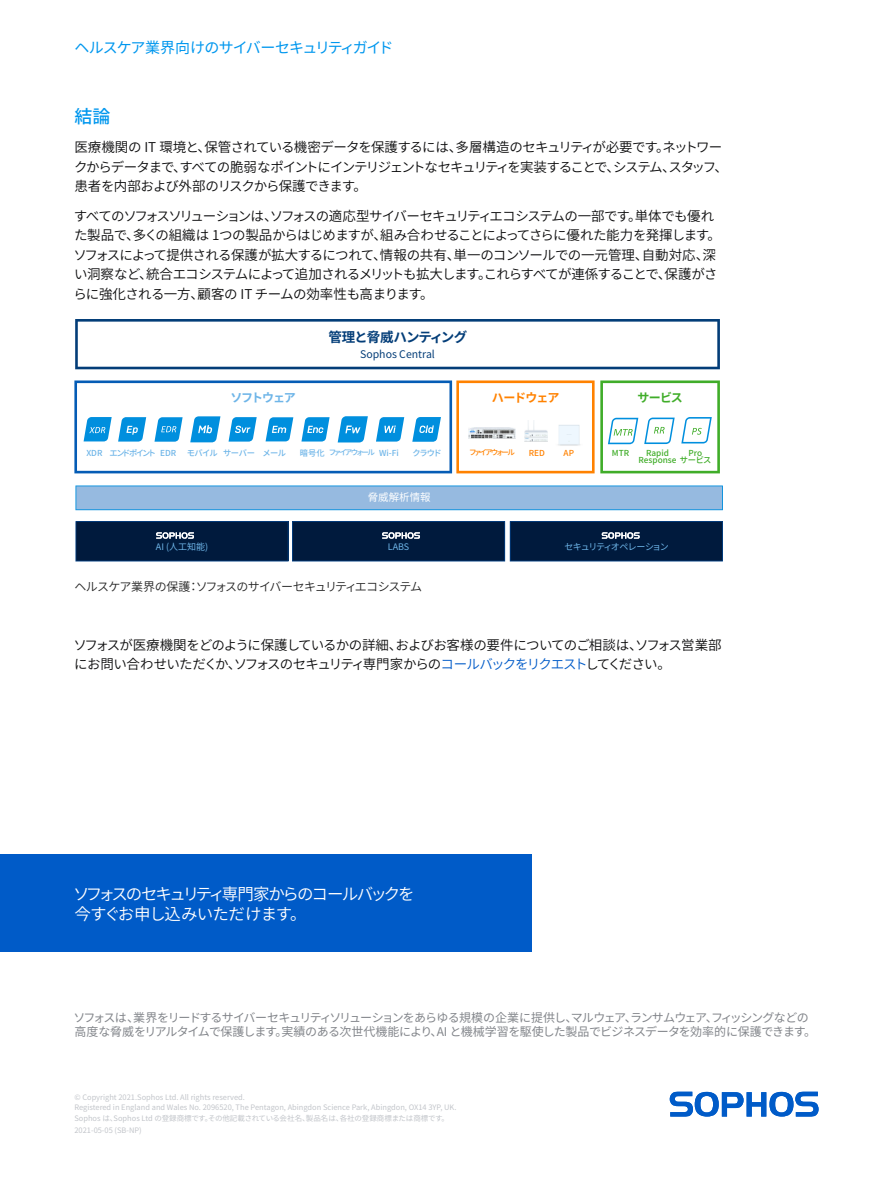
<style>
.page{position:relative;width:893px;height:1191px;background:#fff}
.page>*{position:absolute;margin:0;border:0;box-sizing:border-box;transform-origin:0 0}
.Subheading_2{font:500 18px "Noto Sans CJ Kjp";color:#0097ee}
.CTA_Copy{font:600 16.5px/19.5px "Noto Sans CJ Kjp";letter-spacing:-.11em;color:#fff}
.t1{font:15px "Noto Sans CJ Kjp";letter-spacing:-.07em;color:#0097ee}
.Body_Copy{font:600 13.5px/19.5px "Noto Sans CJ Kjp";letter-spacing:-.065em;color:#0d0d0e}
.t2{font:700 13.5px "Noto Sans CJ Kjp";letter-spacing:-.06em;color:#033d78}
.Sophos_Discription{font:12px/14.4px "Noto Sans CJ Kjp";letter-spacing:-.065em;color:#83868b}
.t3{font:600 12px "Noto Sans CJ Kjp";letter-spacing:-.07em;color:#262626}
.t4{font:700 12px "Noto Sans CJ Kjp";letter-spacing:-.095em;color:#6eb5e8}
.t5{font:700 12px "Noto Sans CJ Kjp";letter-spacing:-.09em;color:#ff8200}
.t6{font:700 12px "Noto Sans CJ Kjp";color:#40ad29}
.t7{font:10.5px "Noto Sans CJ Kjp";color:#033d78}
.t8{font:10.5px "Noto Sans CJ Kjp";color:#fff}
.t9{font:9px "Noto Sans CJ Kjp";letter-spacing:-.13em;color:#6eb5e8}
.t10{font:9px "Noto Sans CJ Kjp";letter-spacing:-.055em;color:#6eb5e8}
.t11{font:500 8.25px "Noto Sans CJ Kjp";letter-spacing:-.055em;color:#6eb5e8}
.t12{font:500 8.25px "Noto Sans CJ Kjp";color:#40ad29}
.t13{font:500 8.25px "Noto Sans CJ Kjp";letter-spacing:-.215em;color:#6eb5e8}
.t14{font:500 8.25px "Noto Sans CJ Kjp";color:#ff8200}
.Copyright{font:7.5px "Noto Sans CJ Kjp";color:#c2c5ca}
.Job_No__and_Version{font:7.5px "Noto Sans CJ Kjp";color:#c2c5ca}
.t15{font:500 7.5px "Noto Sans CJ Kjp";letter-spacing:-.26em;color:#6eb5e8}
.t16{font:500 7.5px "Noto Sans CJ Kjp";letter-spacing:-.27em;color:#ff8200}
.s1{color:#005bc8}
</style>
<div class="page">
<svg style="left:670px;top:1091px;width:149px;height:25px"></svg>
<svg style="left:75px;top:485px;width:648px;height:25px;background:#8eb8e0"></svg>
<svg style="left:75px;top:319px;width:645px;height:50px"></svg>
<svg style="left:74px;top:380px;width:646px;height:93px"></svg>
<svg style="left:75px;top:521px;width:648px;height:40px;background:#0a2447"></svg>
<div style="left:0;top:854px;width:531px;height:98px;background:#005bc8"></div>
<p class="t1" style="left:75px;top:39px;width:321px">ヘルスケア業界向けのサイバーセキュリティガイド</p>
<p class="Subheading_2" style="left:74px;top:106px;width:37px">結論</p>
<p class="Body_Copy" style="left:74px;top:138px;width:655px">医療機関の IT 環境と、保管されている機密データを保護するには、多層構造のセキュリティが必要です。ネットワークからデータまで、すべての脆弱なポイントにインテリジェントなセキュリティを実装することで、システム、スタッフ、患者を内部および外部のリスクから保護できます。</p>
<p class="Body_Copy" style="left:73px;top:206px;width:649px">すべてのソフォスソリューションは、ソフォスの適応型サイバーセキュリティエコシステムの一部です。単体でも優れた製品で、多くの組織は 1つの製品からはじめますが、組み合わせることによってさらに優れた能力を発揮します。ソフォスによって提供される保護が拡大するにつれて、情報の共有、単一のコンソールでの一元管理、自動対応、深い洞察など、統合エコシステムによって追加されるメリットも拡大します。これらすべてが連係することで、保護がさらに強化される一方、顧客の IT チームの効率性も高まります。</p>
<p class="t2" style="left:328px;top:329px;width:140px">管理と脅威ハンティング</p>
<p class="t7" style="left:360px;top:348px;width:76px">Sophos Central</p>
<p class="t4" style="left:231px;top:391px;width:67px">ソフトウェア</p>
<p class="t5" style="left:492px;top:391px;width:69px">ハードウェア</p>
<p class="t6" style="left:637px;top:391px;width:47px">サービス</p>
<p class="t11" style="left:86px;top:448px;width:18px">XDR</p>
<p class="t13" style="left:110px;top:448px;width:48px">エンドポイント</p>
<p class="t11" style="left:187px;top:448px;width:33px">モバイル</p>
<p class="t11" style="left:262px;top:448px;width:25px">メール</p>
<p class="t11" style="left:300px;top:448px;width:26px">暗号化</p>
<p class="t15" style="left:329px;top:448px;width:48px">ファイアウォール</p>
<p class="t11" style="left:379px;top:448px;width:21px">Wi-Fi</p>
<p class="t16" style="left:469px;top:448px;width:47px">ファイアウォール</p>
<p class="t14" style="left:529px;top:448px;width:18px">RED</p>
<p class="t14" style="left:564px;top:448px;width:12px">AP</p>
<p class="t12" style="left:612px;top:448px;width:19px">MTR</p>
<p class="t12" style="left:689px;top:448px;width:15px">Pro</p>
<p class="t12" style="left:639px;top:455px;width:74px">Response サービス</p>
<p class="t11" style="left:160px;top:448px;width:18px">EDR</p>
<p class="t11" style="left:223px;top:448px;width:34px">サーバー</p>
<p class="t11" style="left:412px;top:448px;width:31px">クラウド</p>
<p class="t8" style="left:368px;top:491px;width:65px">脅威解析情報</p>
<p class="t12" style="left:646px;top:448px;width:24px">Rapid</p>
<p class="t10" style="left:156px;top:542px;width:54px">AI (人工知能)</p>
<p class="t10" style="left:388px;top:542px;width:23px">LABS</p>
<p class="t9" style="left:564px;top:542px;width:106px">セキュリティオペレーション</p>
<p class="t3" style="left:75px;top:580px;width:349px">ヘルスケア業界の保護：ソフォスのサイバーセキュリティエコシステム</p>
<p class="Body_Copy" style="left:74px;top:635px;width:650px">ソフォスが医療機関をどのように保護しているかの詳細、およびお客様の要件についてのご相談は、ソフォス営業部にお問い合わせいただくか、ソフォスのセキュリティ専門家からの<span class="s1">コールバックをリクエスト</span>してください。</p>
<p class="CTA_Copy" style="left:73px;top:885px;width:343px">ソフォスのセキュリティ専門家からのコールバックを今すぐお申し込みいただけます。</p>
<p class="Sophos_Discription" style="left:74px;top:1010px;width:744px">ソフォスは、業界をリードするサイバーセキュリティソリューションをあらゆる規模の企業に提供し、マルウェア、ランサムウェア、フィッシングなどの高度な脅威をリアルタイムで保護します。実績のある次世代機能により、AI と機械学習を駆使した製品でビジネスデータを効率的に保護できます。</p>
<p class="Copyright" style="left:74px;top:1093px;width:172px">© Copyright 2021.Sophos Ltd. All rights reserved.</p>
<p class="Copyright" style="left:74px;top:1103px;width:384px">Registered in England and Wales No. 2096520, The Pentagon, Abingdon Science Park, Abingdon, OX14 3YP, UK.</p>
<p class="Copyright" style="left:74px;top:1114px;width:376px">Sophos は、Sophos Ltd の登録商標です。その他記載されている会社名、製品名は、各社の登録商標または商標です。</p>
<p class="Job_No__and_Version" style="left:74px;top:1126px;width:69px">2021-05-05 (SB-NP)</p>
</div>
